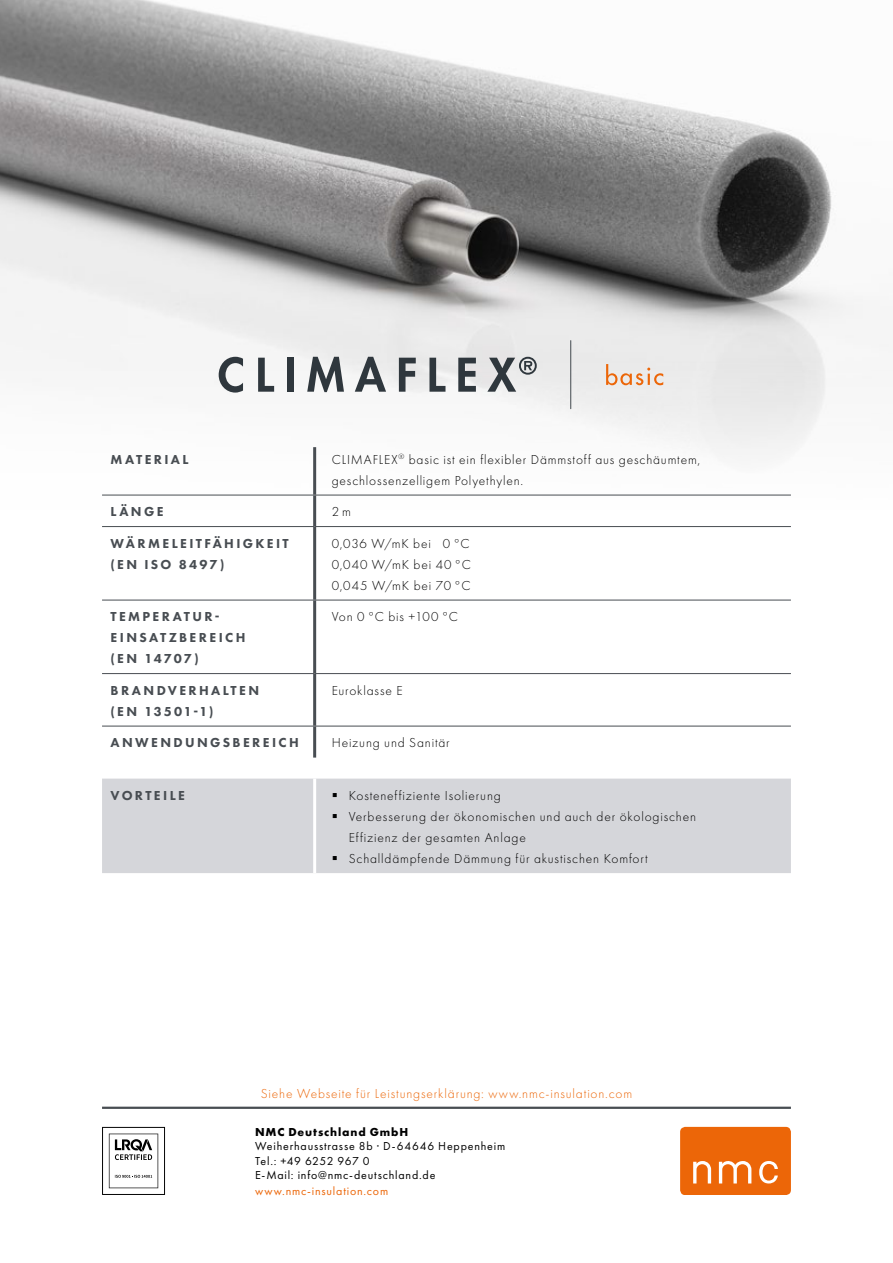
<style>
.page{position:relative;width:893px;height:1263px;background:#fff}
.page>*{position:absolute;margin:0;border:0;box-sizing:border-box;transform-origin:0 0}
.t1{font:300 13.5px/21px "Futura PT";letter-spacing:.06em;color:#000}
.t2{font:800 13.5px/21px "Futura PT";letter-spacing:.175em;color:#484d52}
.t3{font:300 13.5px "Futura PT";letter-spacing:.06em;color:#ec6608}
.t4{font:12px/14.4px "Futura PT";letter-spacing:.065em;color:#000}
.t5{font:12px "Futura PT";letter-spacing:.065em;color:#ec6608}
.t6{font:700 12px "Futura PT";letter-spacing:.07em;color:#000}
</style>
<div class="page">
<svg style="left:102px;top:1127px;width:63px;height:68px"></svg>
<div style="left:680px;top:1127px;width:111px;height:68px;background:#ec6608;border-radius:5px"></div>
<svg style="left:693px;top:1161px;width:85px;height:22px"></svg>
<hr style="left:102px;top:1107px;width:689px;height:2px;background:#484d52">
<img style="left:0;top:0;width:889px;height:510px">
<svg style="left:219px;top:357px;width:24px;height:36px"></svg>
<svg style="left:258px;top:358px;width:16px;height:34px"></svg>
<div style="left:287px;top:358px;width:7px;height:34px;background:#2f373d"></div>
<svg style="left:307px;top:357px;width:37px;height:35px"></svg>
<svg style="left:355px;top:357px;width:31px;height:35px"></svg>
<svg style="left:399px;top:358px;width:17px;height:34px"></svg>
<svg style="left:429px;top:358px;width:16px;height:34px"></svg>
<svg style="left:458px;top:358px;width:18px;height:34px"></svg>
<svg style="left:487px;top:357px;width:50px;height:35px;background:#aaacae"></svg>
<hr style="left:570px;top:340px;width:1px;height:69px;background:#2f373d">
<svg style="left:606px;top:364px;width:57px;height:21px"></svg>
<div style="left:102px;top:778px;width:689px;height:95px;background:#d5d6da"></div>
<hr style="left:313px;top:495px;width:3px;height:31px;background:#484d52">
<hr style="left:313px;top:527px;width:3px;height:73px;background:#484d52">
<hr style="left:313px;top:600px;width:3px;height:73px;background:#484d52">
<hr style="left:313px;top:674px;width:3px;height:52px;background:#484d52">
<hr style="left:313px;top:726px;width:3px;height:31px;background:#484d52">
<hr style="left:102px;top:526px;width:213px;height:1px;background:#484d52">
<hr style="left:315px;top:526px;width:476px;height:1px;background:#484d52">
<hr style="left:102px;top:600px;width:213px;height:1px;background:#484d52">
<hr style="left:315px;top:600px;width:476px;height:1px;background:#484d52">
<hr style="left:102px;top:673px;width:213px;height:1px;background:#484d52">
<hr style="left:315px;top:673px;width:476px;height:1px;background:#484d52">
<hr style="left:102px;top:726px;width:213px;height:1px;background:#484d52">
<hr style="left:315px;top:726px;width:476px;height:1px;background:#484d52">
<hr style="left:313px;top:778px;width:3px;height:95px;background:#fff">
<hr style="left:313px;top:447px;width:3px;height:48px;background:#484d52">
<hr style="left:102px;top:495px;width:213px;height:1px;background:#484d52">
<hr style="left:315px;top:495px;width:476px;height:1px;background:#484d52">
<svg style="left:333px;top:793px;width:4px;height:4px"></svg>
<svg style="left:333px;top:814px;width:4px;height:4px"></svg>
<svg style="left:333px;top:856px;width:4px;height:4px"></svg>
<p class="t2" style="left:111px;top:448px;width:79px">MATERIAL</p>
<p class="t1" style="left:332px;top:449px;width:370px">CLIMAFLEX<sup>®</sup> basic ist ein flexibler Dämmstoff aus geschäumtem, geschlossenzelligem Polyethylen.</p>
<p class="t2" style="left:111px;top:501px;width:54px">LÄNGE</p>
<p class="t1" style="left:332px;top:501px;width:21px">2m</p>
<p class="t2" style="left:111px;top:532px;width:180px">WÄRMELEITFÄHIGKEIT (EN ISO 8497)</p>
<p class="t1" style="left:332px;top:533px;width:141px;text-align:justify">0,036 W/mK bei 0 °C 0,040 W/mK bei 40 °C 0,045 W/mK bei 70 °C</p>
<p class="t2" style="left:111px;top:606px;width:136px">TEMPERATUR-<br>EINSATZBEREICH (EN 14707)</p>
<p class="t1" style="left:332px;top:606px;width:128px">Von 0 °C bis +100 °C</p>
<p class="t2" style="left:111px;top:679px;width:150px">BRANDVERHALTEN (EN 13501-1)</p>
<p class="t1" style="left:332px;top:680px;width:73px">Euroklasse E</p>
<p class="t2" style="left:111px;top:732px;width:190px">ANWENDUNGSBEREICH</p>
<p class="t1" style="left:332px;top:732px;width:120px">Heizung und Sanitär</p>
<p class="t2" style="left:111px;top:784px;width:76px">VORTEILE</p>
<p class="t1" style="left:349px;top:785px;width:349px">Kosteneffiziente Isolierung<br>Verbesserung der ökonomischen und auch der ökologischen Effizienz der gesamten Anlage<br>Schalldämpfende Dämmung für akustischen Komfort</p>
<p class="t3" style="left:261px;top:1086px;width:373px">Siehe Webseite für Leistungserklärung: www.nmc-insulation.com</p>
<p class="t6" style="left:255px;top:1124px;width:155px">NMC Deutschland GmbH</p>
<p class="t4" style="left:255px;top:1139px;width:252px">Weiherhausstrasse 8b · D-64646 Heppenheim<br>Tel.: +49 6252 967 0<br>E-Mail: info@nmc-deutschland.de</p>
<p class="t5" style="left:255px;top:1184px;width:135px">www.nmc-insulation.com</p>
</div>
